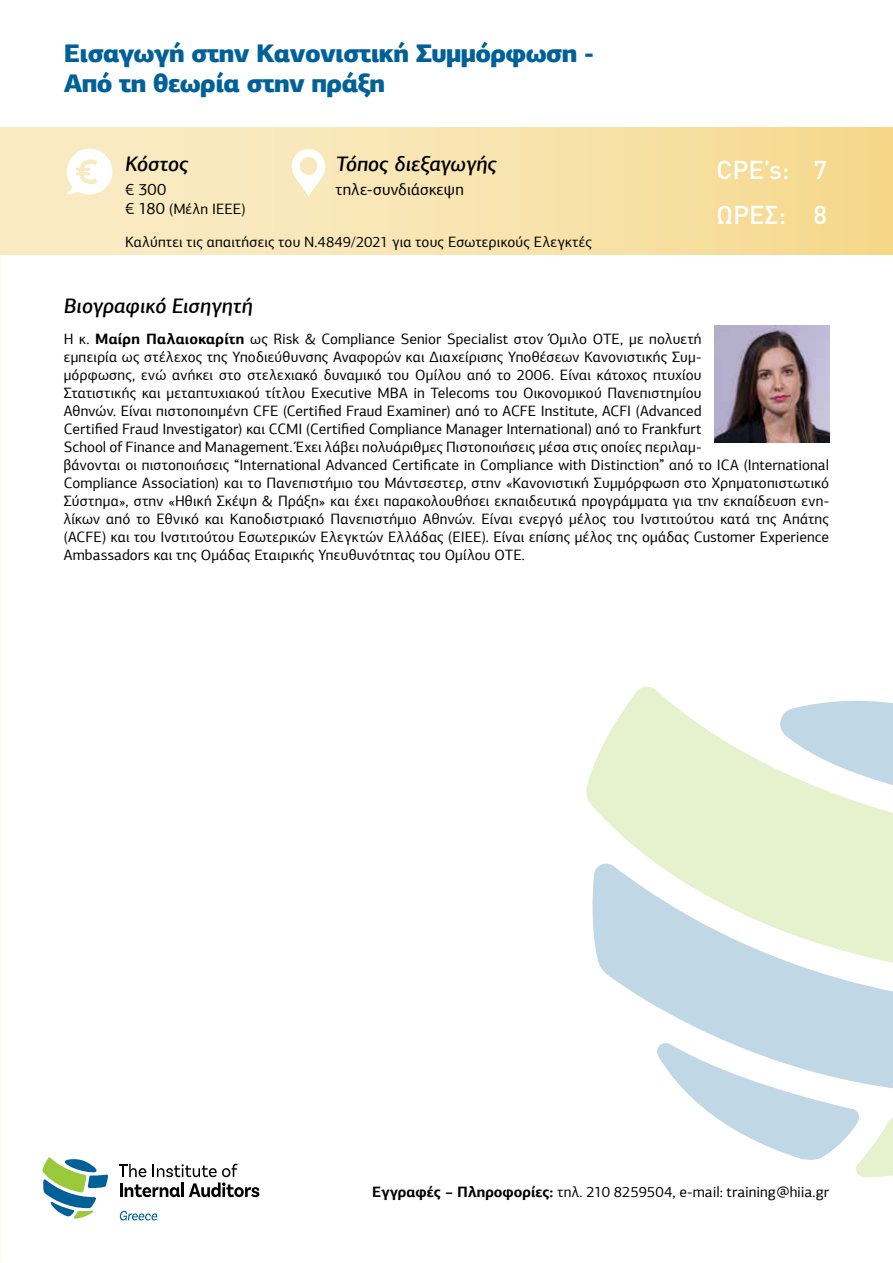
<style>
.page{position:relative;width:893px;height:1263px;background:#fff}
.page>*{position:absolute;margin:0;border:0;box-sizing:border-box;transform-origin:0 0}
.t1{font:900 25.5px/30.6px "PF Agora Sans Pro";letter-spacing:-.025em;color:#006198}
.t2{font:500 25.5px/45px "DIN Pro";color:#fff}
.t3{font:italic 500 21px "PF Agora Sans Pro";color:#000}
.t4{font:16.5px "PF Agora Sans Pro";letter-spacing:.015em;color:#000}
.t5{font:15px/18px "PF Agora Sans Pro";letter-spacing:.01em;color:#000}
.s1{font-size:16.5px}
.s2{font-weight:700}
</style>
<div class="page">
<div style="left:0;top:128px;width:893px;height:127px;background:linear-gradient(to right,#faeecc,#f5da90)"></div>
<img style="left:66px;top:149px;width:46px;height:46px">
<img style="left:286px;top:149px;width:46px;height:47px">
<svg style="left:43px;top:1157px;width:65px;height:61px"></svg>
<svg style="left:119px;top:1164px;width:140px;height:33px"></svg>
<svg style="left:120px;top:1211px;width:37px;height:9px"></svg>
<svg style="left:692px;top:1098px;width:201px;height:80px"></svg>
<svg style="left:586px;top:687px;width:307px;height:173px;fill:#e6f1ce"></svg>
<svg style="left:592px;top:860px;width:301px;height:238px"></svg>
<img style="left:714px;top:325px;width:115px;height:118px">
<h1 class="t1" style="left:64px;top:37px;width:532px">Εισαγωγή στην Κανονιστική Συμμόρφωση -<br>Από τη θεωρία στην πράξη</h1>
<h2 class="t3" style="left:125px;top:150px;width:65px">Κόστος</h2>
<p class="t4" style="left:125px;top:179px;width:43px">€ 300</p>
<p class="t5" style="left:125px;top:200px;width:122px"><span class="s1">€ 180</span> (Μέλη ΙΕΕΕ)</p>
<h2 class="t3" style="left:336px;top:150px;width:163px">Τόπος διεξαγωγής</h2>
<p class="t4" style="left:336px;top:179px;width:129px">τηλε-συνδιάσκεψη</p>
<p class="t5" style="left:125px;top:233px;width:469px">Καλύπτει τις απαιτήσεις του Ν.4849/2021 για τους Εσωτερικούς Ελεγκτές</p>
<h1 class="t2" style="left:716px;top:146px;width:112px">CPE’s: 7<br>ΩΡΕΣ: 8</h1>
<h2 class="t3" style="left:64px;top:293px;width:191px">Βιογραφικό Εισηγητή</h2>
<p class="t5" style="left:64px;top:330px;width:767px">Η κ. <span class="s2">Μαίρη Παλαιοκαρίτη</span> ως Risk &amp; Compliance Senior Specialist στον Όμιλο ΟΤΕ, με πολυετή<br>εμπειρία ως στέλεχος της Υποδιεύθυνσης Αναφορών και Διαχείρισης Υποθέσεων Κανονιστικής Συμ-<br>μόρφωσης, ενώ ανήκει στο στελεχιακό δυναμικό του Ομίλου από το 2006. Είναι κάτοχος πτυχίου<br>Στατιστικής και μεταπτυχιακού τίτλου Executive MΒΑ in Telecoms του Οικονομικού Πανεπιστημίου<br>Αθηνών. Είναι πιστοποιημένη CFE (Certified Fraud Examiner) από το ACFE Institute, ACFI (Advanced<br>Certified Fraud Investigator) και CCMI (Certified Compliance Manager International) από το Frankfurt<br>School of Finance and Management. Έχει λάβει πολυάριθμες Πιστοποιήσεις μέσα στις οποίες περιλαμ-<br>βάνονται οι πιστοποιήσεις “International Advanced Certificate in Compliance with Distinction” από το ICA (International Compliance Assοciation) και το Πανεπιστήμιο του Μάντσεστερ, στην «Κανονιστική Συμμόρφωση στο Χρηματοπιστωτικό Σύστημα», στην «Ηθική Σκέψη &amp; Πράξη» και έχει παρακολουθήσει εκπαιδευτικά προγράμματα για την εκπαίδευση ενη&shy;λίκων από το Εθνικό και Καποδιστριακό Πανεπιστήμιο Αθηνών. Είναι ενεργό μέλος του Ινστιτούτου κατά της Απάτης (ACFE) και του Ινστιτούτου Εσωτερικών Ελεγκτών Ελλάδας (ΕΙΕΕ). Είναι επίσης μέλος της ομάδας Customer Experience Ambassadors και της Ομάδας Εταιρικής Υπευθυνότητας του Ομίλου ΟΤΕ.</p>
<p class="t5" style="left:372px;top:1183px;width:458px"><span class="s2">Εγγραφές – Πληροφορίες:</span> τηλ. 210 8259504, e-mail: training@hiia.gr</p>
</div>
